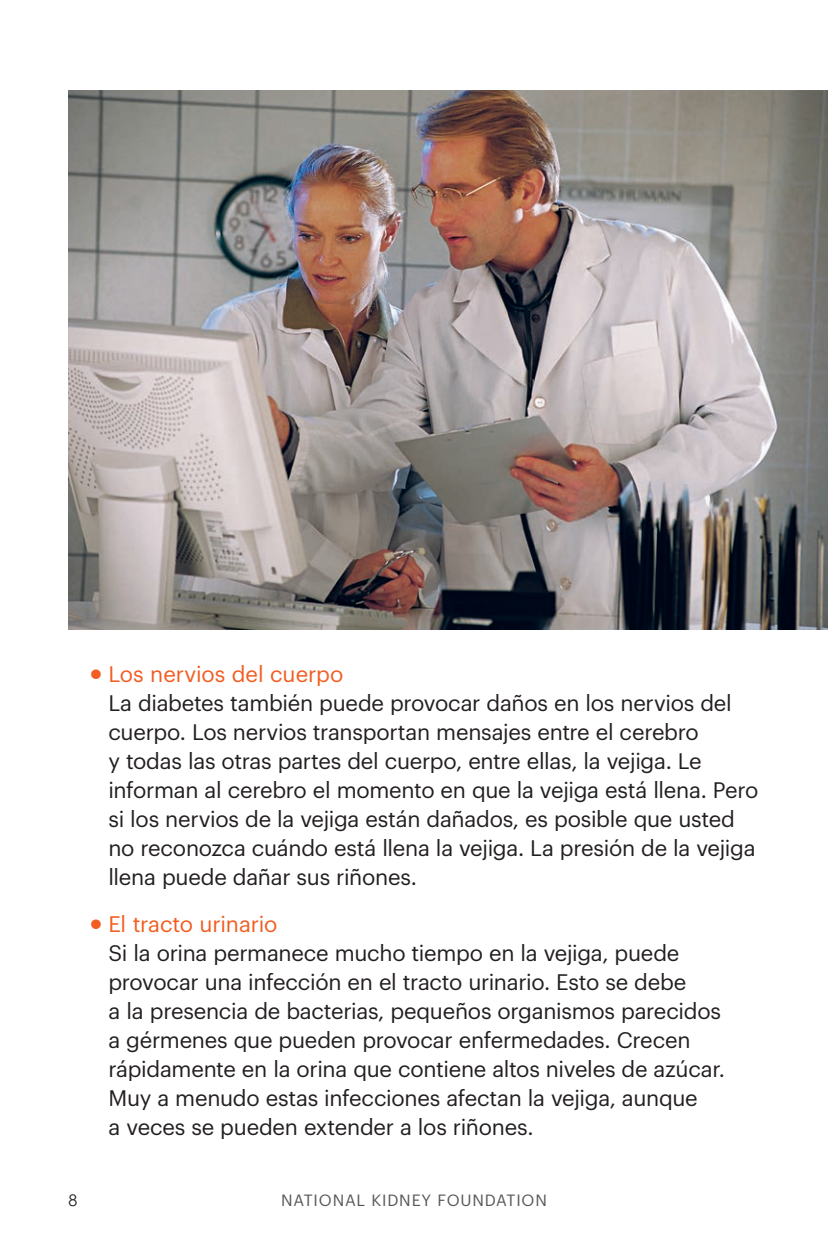
<style>
.page{position:relative;width:828px;height:1260px;background:#fff}
.page>*{position:absolute;margin:0;border:0;box-sizing:border-box;transform-origin:0 0}
.Body_Bulleted_List{font:22px/29px "Graphik";letter-spacing:-.01em;color:#231f20}
.t1{font:22px "Graphik";letter-spacing:-.005em;color:#f25d21}
.t2{font:16px "Graphik";letter-spacing:.05em;color:#57585a}
.t3{font:16px "Century Gothic";color:#231f20}
.s1{font-family:"Century Gothic";font-weight:700;font-size:32px}
</style>
<div class="page">
<img style="left:68px;top:90px;width:760px;height:540px">
<p class="t1" style="left:86px;top:657px;width:259px"><span class="s1">•</span>Los nervios del cuerpo</p>
<p class="Body_Bulleted_List" style="left:108px;top:686px;width:652px">La diabetes también puede provocar daños en los nervios del cuerpo. Los nervios transportan mensajes entre el cerebro<br>y todas las otras partes del cuerpo, entre ellas, la vejiga. Le informan al cerebro el momento en que la vejiga está llena. Pero si los nervios de la vejiga están dañados, es posible que usted no reconozca cuándo está llena la vejiga. La presión de la vejiga llena puede dañar sus riñones.</p>
<p class="t1" style="left:86px;top:907px;width:193px"><span class="s1">•</span>El tracto urinario</p>
<p class="Body_Bulleted_List" style="left:108px;top:936px;width:618px">Si la orina permanece mucho tiempo en la vejiga, puede provocar una infección en el tracto urinario. Esto se debe<br>a la presencia de bacterias, pequeños organismos parecidos a gérmenes que pueden provocar enfermedades. Crecen rápidamente en la orina que contiene altos niveles de azúcar.<br>Muy a menudo estas infecciones afectan la vejiga, aunque<br>a veces se pueden extender a los riñones.</p>
<p class="t3" style="left:68px;top:1190px;width:10px">8</p>
<p class="t2" style="left:281px;top:1188px;width:267px">NATIONAL KIDNEY FOUNDATION</p>
</div>
